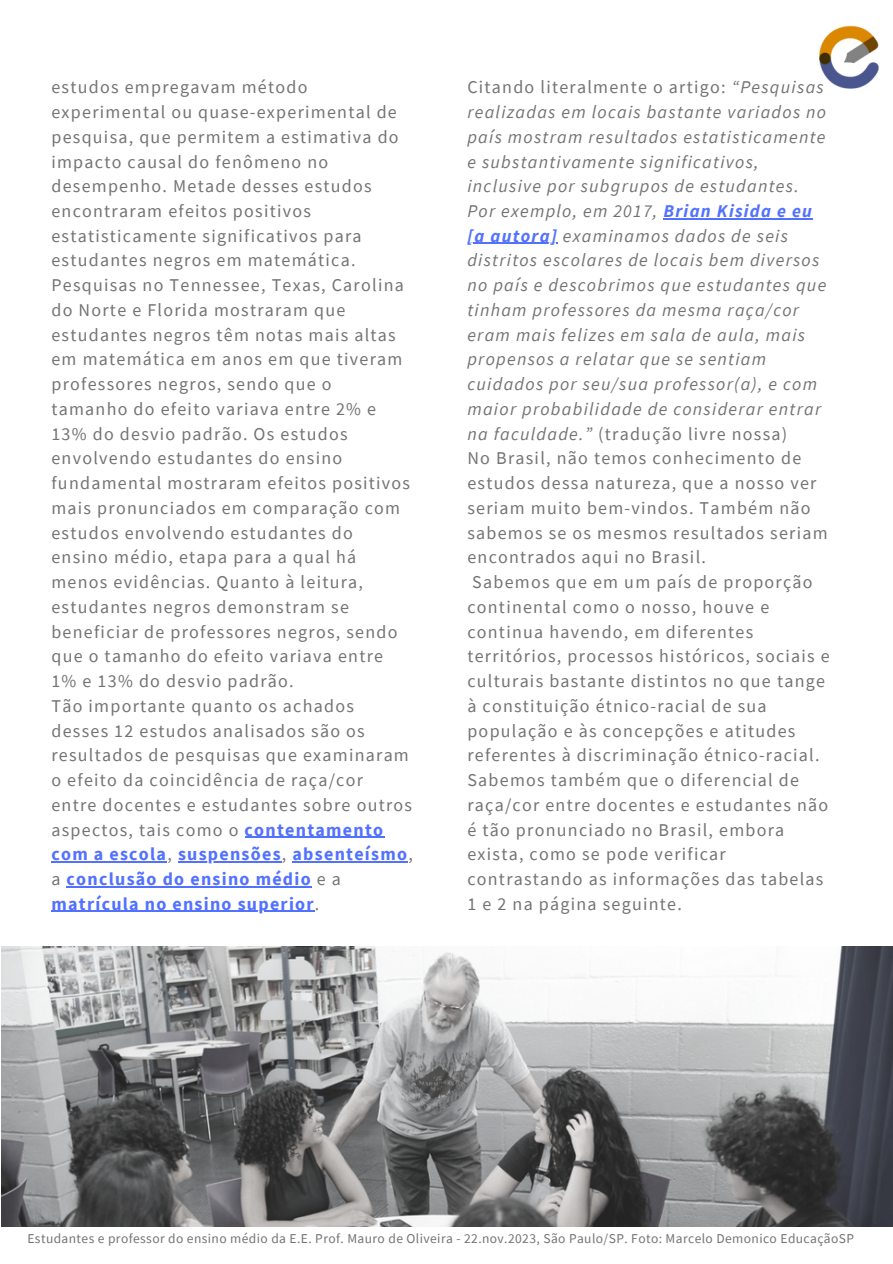
<style>
.page{position:relative;width:893px;height:1264px;background:#fff}
.page>*{position:absolute;margin:0;border:0;box-sizing:border-box;transform-origin:0 0}
.t1{font:18px/24.8px "Source Sans Pro";letter-spacing:.07em;color:#737373}
.t2{font:italic 18px/24.8px "Source Sans Pro";letter-spacing:.07em;color:#737373}
.t3{font:13.5px "Source Sans Pro";letter-spacing:.03em;color:#737373}
.s1{font-weight:700;color:#5271ff}
.s2{font-style:normal}
</style>
<div class="page">
<img style="left:819px;top:25px;width:60px;height:64px">
<img style="left:1px;top:946px;width:891px;height:280px">
<hr style="left:663px;top:218px;width:150px;height:1px;background:#5271ff">
<hr style="left:467px;top:243px;width:91px;height:1px;background:#5271ff">
<hr style="left:245px;top:836px;width:139px;height:1px;background:#5271ff">
<hr style="left:51px;top:861px;width:116px;height:1px;background:#5271ff">
<hr style="left:178px;top:861px;width:104px;height:1px;background:#5271ff">
<hr style="left:292px;top:861px;width:116px;height:1px;background:#5271ff">
<hr style="left:67px;top:886px;width:245px;height:1px;background:#5271ff">
<hr style="left:51px;top:910px;width:264px;height:2px;background:#5271ff">
<p class="t1" style="left:51px;top:74px;width:360px">estudos empregavam método experimental ou quase-experimental de pesquisa, que permitem a estimativa do impacto causal do fenômeno no desempenho. Metade desses estudos encontraram efeitos positivos estatisticamente significativos para estudantes negros em matemática.<br>Pesquisas no Tennessee, Texas, Carolina do Norte e Florida mostraram que estudantes negros têm notas mais altas em matemática em anos em que tiveram professores negros, sendo que o tamanho do efeito variava entre 2% e 13% do desvio padrão. Os estudos envolvendo estudantes do ensino fundamental mostraram efeitos positivos mais pronunciados em comparação com estudos envolvendo estudantes do ensino médio, etapa para a qual há menos evidências. Quanto à leitura, estudantes negros demonstram se beneficiar de professores negros, sendo que o tamanho do efeito variava entre 1% e 13% do desvio padrão.</p>
<p class="t1" style="left:51px;top:693px;width:363px">Tão importante quanto os achados desses 12 estudos analisados são os resultados de pesquisas que examinaram o efeito da coincidência de raça/cor<br>entre docentes e estudantes sobre outros aspectos, tais como o <span class="s1">contentamento com a escola</span>, <span class="s1">suspensões</span>, <span class="s1">absenteísmo</span>, a <span class="s1">conclusão do ensino médio</span> e a <span class="s1">matrícula no ensino superior</span>.</p>
<p class="t2" style="left:467px;top:74px;width:360px"><span class="s2">Citando literalmente o artigo:</span> “Pesquisas realizadas em locais bastante variados no país mostram resultados estatisticamente e substantivamente significativos, inclusive por subgrupos de estudantes.<br>Por exemplo, em 2017, <span class="s1">Brian Kisida e eu [a autora]</span> examinamos dados de seis distritos escolares de locais bem diversos no país e descobrimos que estudantes que tinham professores da mesma raça/cor eram mais felizes em sala de aula, mais propensos a relatar que se sentiam cuidados por seu/sua professor(a), e com maior probabilidade de considerar entrar na faculdade.” <span class="s2">(tradução livre nossa)</span></p>
<p class="t1" style="left:467px;top:445px;width:362px">No Brasil, não temos conhecimento de estudos dessa natureza, que a nosso ver seriam muito bem-vindos. Também não sabemos se os mesmos resultados seriam encontrados aqui no Brasil.</p>
<p class="t1" style="left:467px;top:569px;width:364px">Sabemos que em um país de proporção continental como o nosso, houve e continua havendo, em diferentes territórios, processos históricos, sociais e culturais bastante distintos no que tange à constituição étnico-racial de sua população e às concepções e atitudes referentes à discriminação étnico-racial.</p>
<p class="t1" style="left:467px;top:767px;width:362px">Sabemos também que o diferencial de raça/cor entre docentes e estudantes não é tão pronunciado no Brasil, embora exista, como se pode verificar contrastando as informações das tabelas 1 e 2 na página seguinte.</p>
<p class="t3" style="left:27px;top:1229px;width:828px">Estudantes e professor do ensino médio da E.E. Prof. Mauro de Oliveira - 22.nov.2023, São Paulo/SP. Foto: Marcelo Demonico EducaçãoSP</p>
</div>
